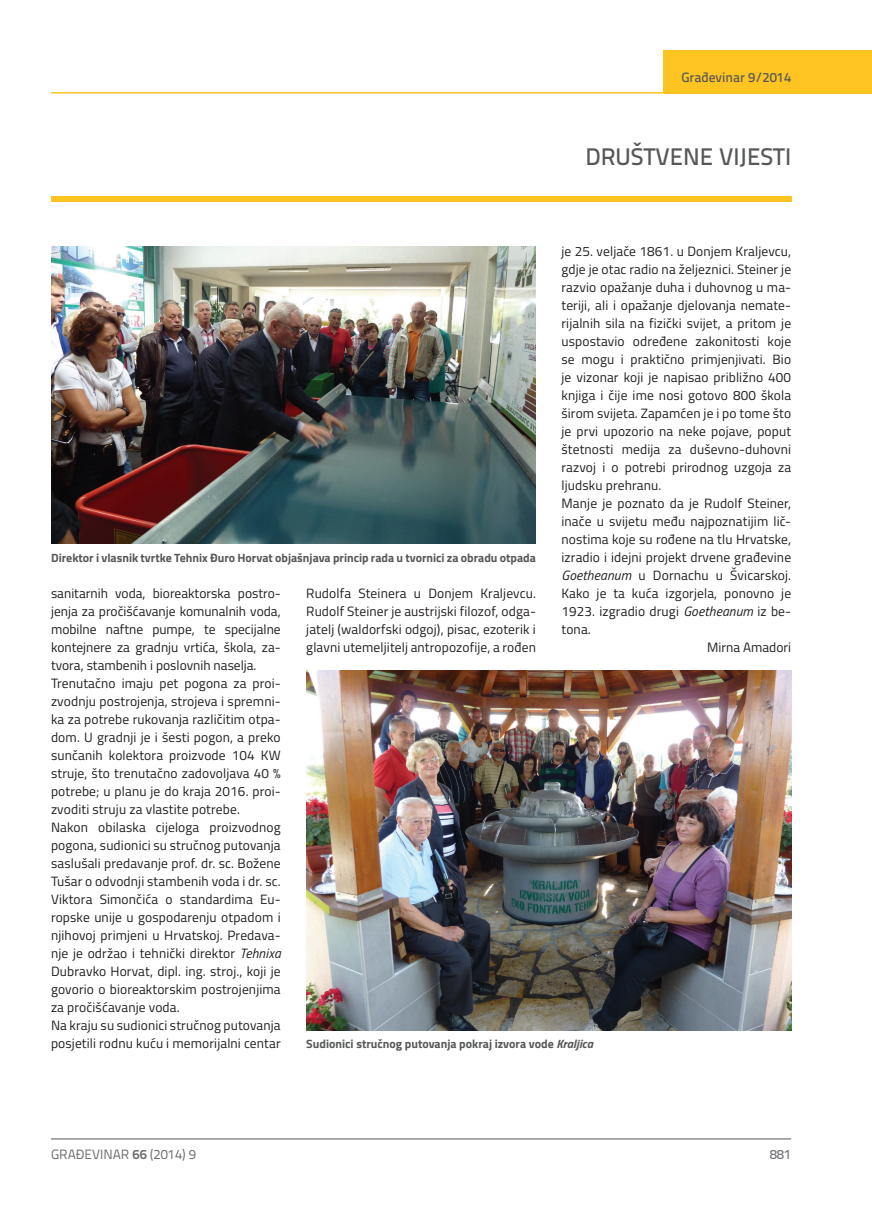
<style>
.page{position:relative;width:872px;height:1212px;background:#fff}
.page>*{position:absolute;margin:0;border:0;box-sizing:border-box;transform-origin:0 0}
.t1{font:500 24px "Titillium Text 22 L";color:#57585a}
.t2{font:13.5px/18px "Titillium";letter-spacing:.01em;color:#231f20;text-align:justify}
.t3{font:13.5px "Titillium Text 22 L";color:#6c6d70}
.t4{font:500 13.5px "Titillium Text 22 L";color:#57585a}
.t5{font:500 13.5px "Titillium Text 22 L";color:#787a7d}
.t6{font:700 12px "Titillium";color:#57585a}
.s1{font-style:italic}
.s2{font-weight:700}
</style>
<div class="page">
<hr style="left:51px;top:1139px;width:740px;height:1px;background:#57585a">
<hr style="left:51px;top:92px;width:612px;height:2px;background:#fec422">
<div style="left:663px;top:50px;width:209px;height:44px;background:#fec422"></div>
<div style="left:51px;top:196px;width:740px;height:6px;background:#fec422"></div>
<img style="left:51px;top:247px;width:485px;height:297px">
<img style="left:306px;top:670px;width:485px;height:360px">
<p class="t4" style="left:681px;top:67px;width:111px">Građevinar 9/2014</p>
<h1 class="t1" style="left:585px;top:138px;width:207px">DRUŠTVENE VIJESTI</h1>
<p class="t2" style="left:561px;top:241px;width:231px">je 25. veljače 1861. u Donjem Kraljevcu,</p>
<p class="t2" style="left:561px;top:259px;width:231px">gdje je otac radio na željeznici. Steiner je</p>
<p class="t2" style="left:561px;top:277px;width:231px">razvio opažanje duha i duhovnog u ma-</p>
<p class="t2" style="left:561px;top:295px;width:231px">teriji, ali i opažanje djelovanja nemate-</p>
<p class="t2" style="left:561px;top:313px;width:231px">rijalnih sila na fizički svijet, a pritom je</p>
<p class="t2" style="left:561px;top:331px;width:231px">uspostavio određene zakonitosti koje</p>
<p class="t2" style="left:561px;top:349px;width:231px">se mogu i praktično primjenjivati. Bio</p>
<p class="t2" style="left:561px;top:367px;width:231px">je vizonar koji je napisao približno 400</p>
<p class="t2" style="left:561px;top:385px;width:231px">knjiga i čije ime nosi gotovo 800 škola</p>
<p class="t2" style="left:561px;top:403px;width:231px">širom svijeta. Zapamćen je i po tome što</p>
<p class="t2" style="left:561px;top:421px;width:231px">je prvi upozorio na neke pojave, poput</p>
<p class="t2" style="left:561px;top:439px;width:231px">štetnosti medija za duševno-duhovni</p>
<p class="t2" style="left:561px;top:457px;width:231px">razvoj i o potrebi prirodnog uzgoja za</p>
<p class="t2" style="left:561px;top:475px;width:101px">ljudsku prehranu.</p>
<p class="t2" style="left:561px;top:493px;width:231px">Manje je poznato da je Rudolf Steiner,</p>
<p class="t2" style="left:561px;top:511px;width:231px">inače u svijetu među najpoznatijim lič-</p>
<p class="t2" style="left:561px;top:529px;width:231px">nostima koje su rođene na tlu Hrvatske,</p>
<p class="t2" style="left:561px;top:547px;width:231px">izradio i idejni projekt drvene građevine</p>
<p class="t2" style="left:561px;top:565px;width:231px"><span class="s1">Goetheanum</span> u Dornachu u Švicarskoj.</p>
<p class="t2" style="left:561px;top:583px;width:231px">Kako je ta kuća izgorjela, ponovno je</p>
<p class="t2" style="left:561px;top:601px;width:231px">1923. izgradio drugi <span class="s1">Goetheanum</span> iz be-</p>
<p class="t2" style="left:561px;top:619px;width:31px">tona.</p>
<p class="t2" style="left:707px;top:637px;width:85px">Mirna Amadori</p>
<p class="t6" style="left:51px;top:548px;width:486px">Direktor i vlasnik tvrtke Tehnix Đuro Horvat objašnjava princip rada u tvornici za obradu otpada</p>
<p class="t2" style="left:306px;top:583px;width:231px">Rudolfa Steinera u Donjem Kraljevcu.<br>Rudolf Steiner je austrijski filozof, odga&shy;jatelj (waldorfski odgoj), pisac, ezoterik i glavni utemeljitelj antropozofije, a rođen</p>
<p class="t2" style="left:51px;top:583px;width:231px;text-align:left">sanitarnih voda, bioreaktorska postro&shy;jenja za pročišćavanje komunalnih voda, mobilne naftne pumpe, te specijalne kontejnere za gradnju vrtića, škola, za&shy;tvora, stambenih i poslovnih naselja.<br>Trenutačno imaju pet pogona za proi&shy;zvodnju postrojenja, strojeva i spremni&shy;ka za potrebe rukovanja različitim otpa&shy;dom. U gradnji je i šesti pogon, a preko sunčanih kolektora proizvode 104 KW struje, što trenutačno zadovoljava 40 % potrebe; u planu je do kraja 2016. proi&shy;zvoditi struju za vlastite potrebe.<br>Nakon obilaska cijeloga proizvodnog pogona, sudionici su stručnog putovanja saslušali predavanje prof. dr. sc. Božene Tušar o odvodnji stambenih voda i dr. sc.<br>Viktora Simončića o standardima Eu&shy;ropske unije u gospodarenju otpadom i njihovoj primjeni u Hrvatskoj. Predava&shy;nje je održao i tehnički direktor <span class="s1">Tehnixa </span>Dubravko Horvat, dipl. ing. stroj., koji je govorio o bioreaktorskim postrojenjima za pročišćavanje voda.<br>Na kraju su sudionici stručnog putovanja posjetili rodnu kuću i memorijalni centar</p>
<p class="t6" style="left:306px;top:1035px;width:288px">Sudionici stručnog putovanja pokraj izvora vode <span class="s1">Kraljica</span></p>
<p class="t3" style="left:51px;top:1144px;width:146px">GRAĐEVINAR <span class="s2">66</span> (2014) 9</p>
<p class="t5" style="left:769px;top:1144px;width:23px">881</p>
</div>
